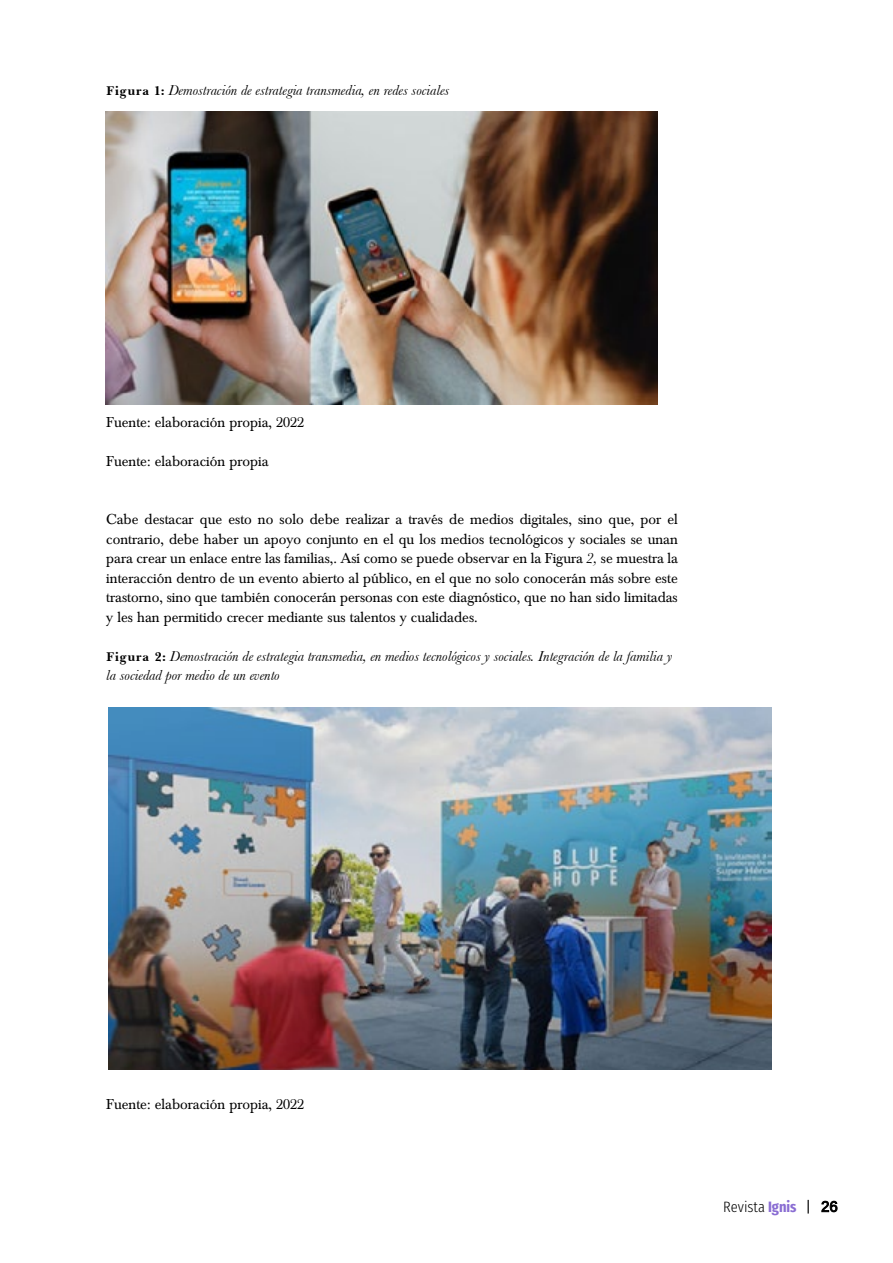
<style>
.page{position:relative;width:893px;height:1263px;background:#fff}
.page>*{position:absolute;margin:0;border:0;box-sizing:border-box;transform-origin:0 0}
.t1{font:15px/19.5px "Baskerville";color:#000;text-align:justify}
.t2{font:italic 15px/19.5px "Baskerville";color:#000}
.t3{font:300 15px "Fira Sans Condensed";color:#000}
.s1{font-weight:700;font-style:normal}
.s2{font-style:italic}
.s3{font-weight:700;color:#8a6dd3}
.s4{font-weight:400}
.s5{font-family:"Arimo";font-weight:400}
</style>
<div class="page">
<img style="left:109px;top:707px;width:663px;height:362px">
<img style="left:106px;top:111px;width:552px;height:293px">
<p class="t2" style="left:106px;top:80px;width:344px"><span class="s1">Figura 1:</span> Demostración de estrategia transmedia, en redes sociales</p>
<p class="t1" style="left:106px;top:412px;width:199px">Fuente: elaboración propia, 2022</p>
<p class="t1" style="left:106px;top:451px;width:164px">Fuente: elaboración propia</p>
<p class="t1" style="left:106px;top:510px;width:573px">Cabe destacar que esto no solo debe realizar a través de medios digitales, sino que, por el contrario, debe haber un apoyo conjunto en el qu los medios tecnológicos y sociales se unan para crear un enlace entre las familias,. Así como se puede observar en la Figura <span class="s2">2,</span> se muestra la interacción dentro de un evento abierto al público, en el que no solo conocerán más sobre este trastorno, sino que también conocerán personas con este diagnóstico, que no han sido limitadas y les han permitido crecer mediante sus talentos y cualidades.</p>
<p class="t2" style="left:106px;top:646px;width:567px"><span class="s1">Figura 2:</span> Demostración de estrategia transmedia, en medios tecnológicos y sociales. Integración de la familia y la sociedad por medio de un evento</p>
<p class="t1" style="left:106px;top:1095px;width:199px">Fuente: elaboración propia, 2022</p>
<p class="t3" style="left:723px;top:1193px;width:116px">Revista <span class="s3">Ignis</span> <span class="s4">|</span> <span class="s5">26</span></p>
</div>
